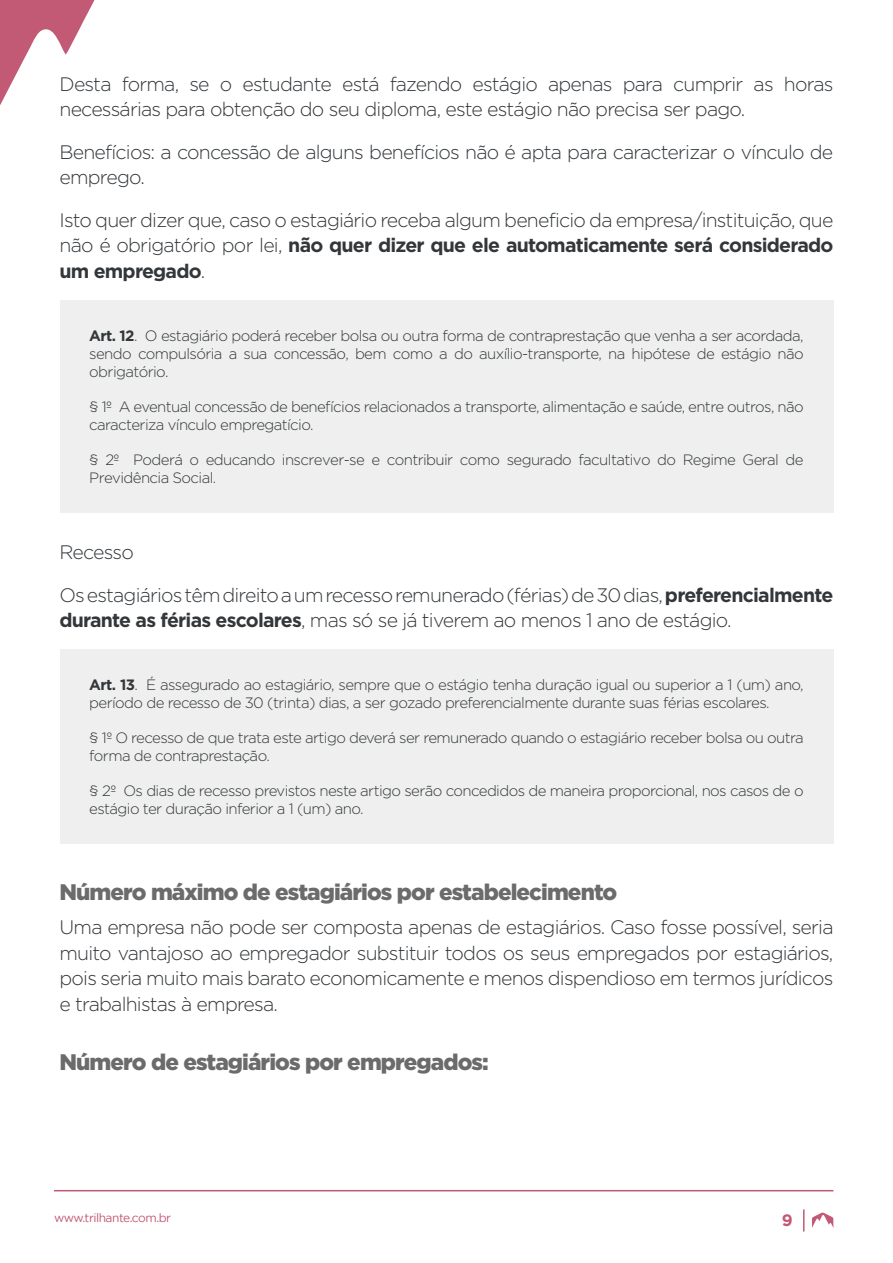
<style>
.page{position:relative;width:893px;height:1263px;background:#fff}
.page>*{position:absolute;margin:0;border:0;box-sizing:border-box;transform-origin:0 0}
.Título_3{font:900 22.5px "Gotham";letter-spacing:-.04em;color:#6b6b6b}
.Parágrafo_Texto{font:300 19.5px/25.5px "Gotham";letter-spacing:-.04em;color:#33373a}
.t1{font:700 16.5px "Gotham";color:#c25975}
.Citação_de_Lei_Artig{font:300 15px/18px "Gotham";letter-spacing:-.04em;color:#33373a}
.t2{font:12px "Gotham";letter-spacing:-.04em;color:#c25975}
.s1{font-weight:700}
</style>
<div class="page">
<svg style="left:0;top:0;width:95px;height:105px"></svg>
<svg style="left:803px;top:1209px;width:1px;height:22px"></svg>
<svg style="left:812px;top:1212px;width:22px;height:16px"></svg>
<hr style="left:54px;top:1190px;width:779px;height:1px;background:#c25975">
<div style="left:60px;top:300px;width:773px;height:213px;background:#eeefee"></div>
<div style="left:60px;top:650px;width:773px;height:194px;background:#eeefee"></div>
<p class="Parágrafo_Texto" style="left:60px;top:71px;width:775px">Desta forma, se o estudante está fazendo estágio apenas para cumprir as horas necessárias para obtenção do seu diploma, este estágio não precisa ser pago.</p>
<p class="Parágrafo_Texto" style="left:60px;top:139px;width:775px">Benefícios: a concessão de alguns benefícios não é apta para caracterizar o vínculo de emprego.</p>
<p class="Parágrafo_Texto" style="left:60px;top:207px;width:775px;text-align:justify">Isto quer dizer que, caso o estagiário receba algum beneficio da empresa/instituição, que não é obrigatório por lei, <span class="s1">não quer dizer que ele automaticamente será considerado um empregado</span>.</p>
<p class="Citação_de_Lei_Artig" style="left:89px;top:326px;width:716px;text-align:justify"><span class="s1">Art. 12</span>. O estagiário poderá receber bolsa ou outra forma de contraprestação que venha a ser acordada, sendo compulsória a sua concessão, bem como a do auxílio-transporte, na hipótese de estágio não obrigatório.</p>
<p class="Citação_de_Lei_Artig" style="left:89px;top:397px;width:716px">§ 1º A eventual concessão de benefícios relacionados a transporte, alimentação e saúde, entre outros, não caracteriza vínculo empregatício.</p>
<p class="Citação_de_Lei_Artig" style="left:89px;top:450px;width:716px">§ 2º Poderá o educando inscrever-se e contribuir como segurado facultativo do Regime Geral de<br>Previdência Social.</p>
<p class="Parágrafo_Texto" style="left:60px;top:539px;width:76px">Recesso</p>
<p class="Parágrafo_Texto" style="left:60px;top:582px;width:775px">Os estagiários têm direito a um recesso remunerado (férias) de 30 dias, <span class="s1">preferencialmente durante as férias escolares</span>, mas só se já tiverem ao menos 1 ano de estágio.</p>
<p class="Citação_de_Lei_Artig" style="left:89px;top:676px;width:716px"><span class="s1">Art. 13</span>. É assegurado ao estagiário, sempre que o estágio tenha duração igual ou superior a 1 (um) ano, período de recesso de 30 (trinta) dias, a ser gozado preferencialmente durante suas férias escolares.</p>
<p class="Citação_de_Lei_Artig" style="left:89px;top:729px;width:716px">§ 1º O recesso de que trata este artigo deverá ser remunerado quando o estagiário receber bolsa ou outra forma de contraprestação.</p>
<p class="Citação_de_Lei_Artig" style="left:89px;top:782px;width:716px">§ 2º Os dias de recesso previstos neste artigo serão concedidos de maneira proporcional, nos casos de o estágio ter duração inferior a 1 (um) ano.</p>
<p class="Título_3" style="left:60px;top:879px;width:559px">Número máximo de estagiários por estabelecimento</p>
<p class="Parágrafo_Texto" style="left:60px;top:914px;width:775px;text-align:justify">Uma empresa não pode ser composta apenas de estagiários. Caso fosse possível, seria muito vantajoso ao empregador substituir todos os seus empregados por estagiários, pois seria muito mais barato economicamente e menos dispendioso em termos jurídicos e trabalhistas à empresa.</p>
<p class="Título_3" style="left:60px;top:1049px;width:431px">Número de estagiários por empregados:</p>
<p class="t2" style="left:54px;top:1211px;width:119px">www.trilhante.com.br</p>
<p class="t1" style="left:782px;top:1211px;width:12px">9</p>
</div>
